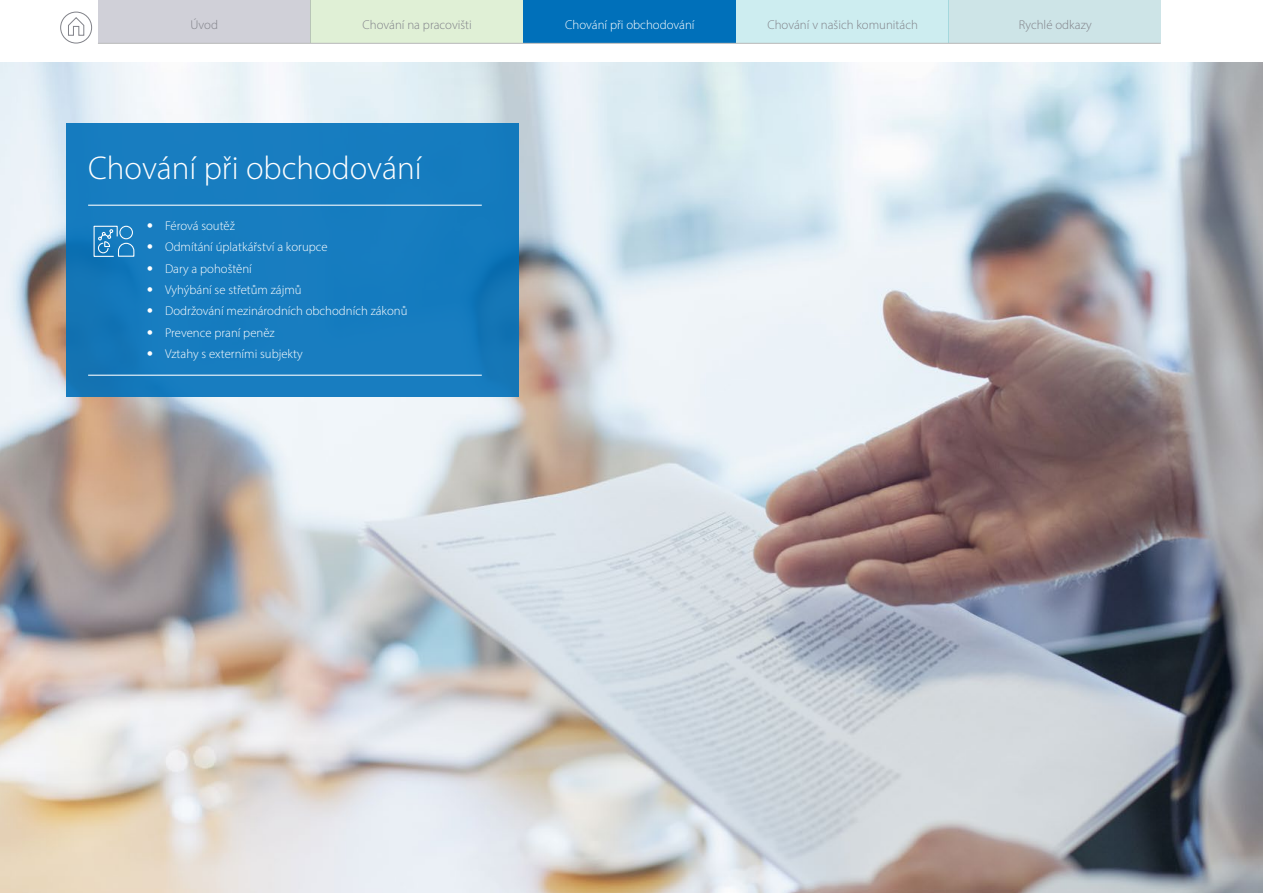
<style>
.page{position:relative;width:1263px;height:893px;background:#fff}
.page>*{position:absolute;margin:0;border:0;box-sizing:border-box;transform-origin:0 0}
.t1{font:300 33px "Myriad Pro";color:#fff}
.t2{font:300 12.75px "Myriad Pro";color:#fff}
.t3{font:300 12.75px "Myriad Pro";color:#818289}
.s1{font-family:"Helvetica Neue LT Std"}
</style>
<div class="page">
<div style="left:948px;top:0;width:213px;height:43px;background:#cde4e7"></div>
<div style="left:736px;top:0;width:212px;height:43px;background:#cdedf0"></div>
<div style="left:311px;top:0;width:212px;height:43px;background:#e0f0d6"></div>
<div style="left:98px;top:0;width:213px;height:43px;background:#d0d0d8"></div>
<div style="left:60px;top:12px;width:32px;height:31px;border:1px solid #818289;border-radius:50%"></div>
<svg style="left:68px;top:17px;width:16px;height:19px"></svg>
<div style="left:523px;top:0;width:213px;height:43px;background:#0070ba"></div>
<hr style="left:98px;top:43px;width:1063px;height:1px;background:#b6b7b7">
<img style="left:0;top:62px;width:1263px;height:831px">
<div style="left:67px;top:123px;width:452px;height:274px;background:#167cc0"></div>
<hr style="left:88px;top:375px;width:394px;height:1px;background:#fff">
<hr style="left:88px;top:205px;width:394px;height:1px;background:#fff">
<svg style="left:93px;top:225px;width:42px;height:32px"></svg>
<p class="t3" style="left:191px;top:17px;width:29px">Úvod</p>
<p class="t3" style="left:363px;top:17px;width:111px">Chování na pracovišti</p>
<p class="t2" style="left:565px;top:17px;width:131px">Chování při obchodování</p>
<p class="t3" style="left:767px;top:17px;width:152px">Chování v našich komunitách</p>
<p class="t3" style="left:1019px;top:17px;width:75px">Rychlé odkazy</p>
<h1 class="t1" style="left:88px;top:148px;width:335px">Chování při obchodování</h1>
<p class="t2" style="left:147px;top:218px;width:89px"><span class="s1">•</span> Férová soutěž</p>
<p class="t2" style="left:147px;top:239px;width:182px"><span class="s1">•</span> Odmítání úplatkářství a korupce</p>
<p class="t2" style="left:147px;top:261px;width:107px"><span class="s1">•</span> Dary a pohoštění</p>
<p class="t2" style="left:147px;top:282px;width:156px"><span class="s1">•</span> Vyhýbání se střetům zájmů</p>
<p class="t2" style="left:147px;top:303px;width:262px"><span class="s1">•</span> Dodržování mezinárodních obchodních zákonů</p>
<p class="t2" style="left:147px;top:325px;width:129px"><span class="s1">•</span> Prevence praní peněz</p>
<p class="t2" style="left:147px;top:346px;width:157px"><span class="s1">•</span> Vztahy s externími subjekty</p>
</div>
